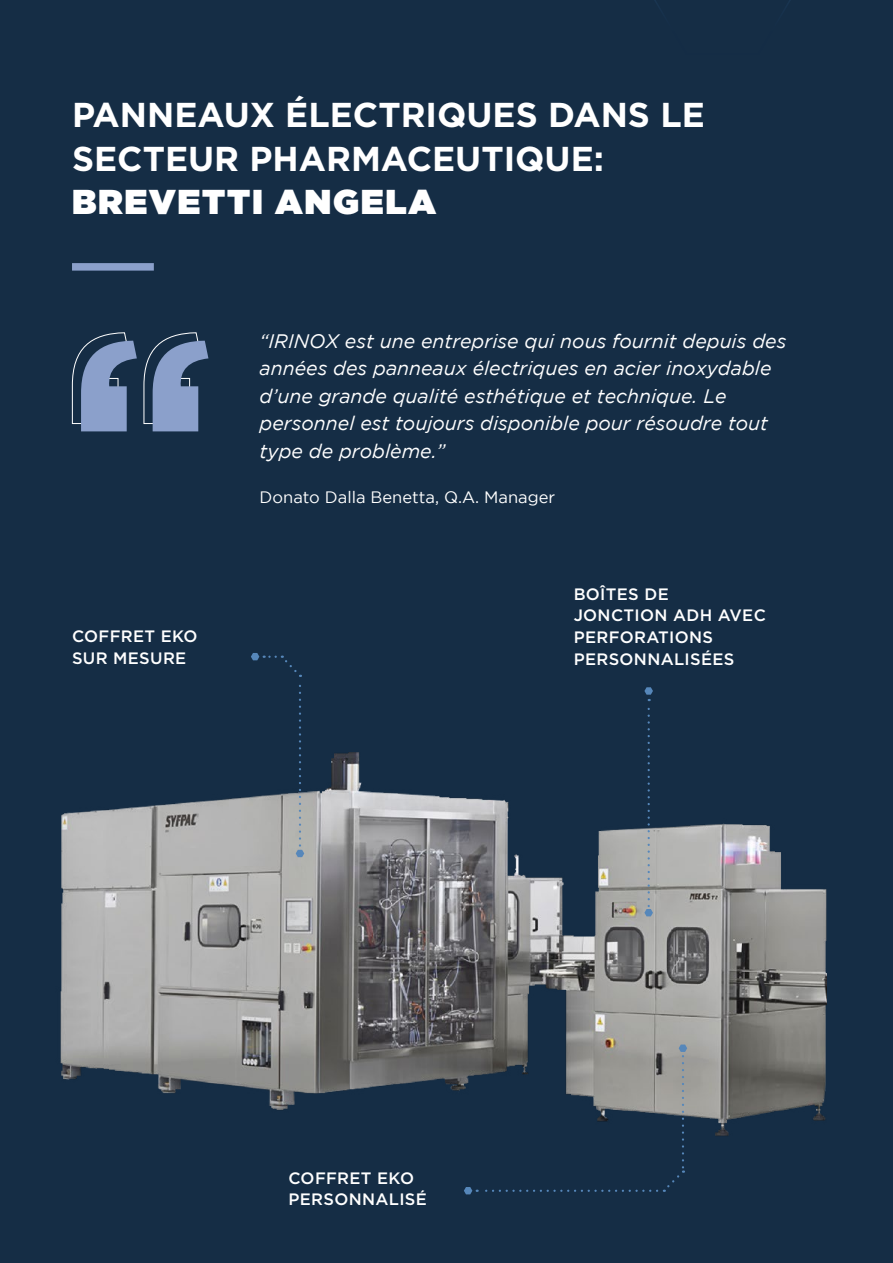
<style>
.page{position:relative;width:893px;height:1263px;background:#152d45}
.page>*{position:absolute;margin:0;border:0;box-sizing:border-box;transform-origin:0 0}
.t1{font:700 34.5px/43.5px "Gotham";color:#fff}
.t2{font:900 34.5px "Gotham";letter-spacing:.05em;color:#fff}
.t3{font:italic 19.5px/27.6px "Gotham";color:#fff}
.t4{font:500 16.5px/21.6px "Gotham";letter-spacing:.02em;color:#fff}
.t5{font:16.5px "Gotham";color:#fff}
</style>
<div class="page">
<div style="left:72px;top:263px;width:82px;height:8px;background:#8ba0cb"></div>
<img style="left:60px;top:752px;width:767px;height:443px">
<svg style="left:251px;top:653px;width:53px;height:204px"></svg>
<svg style="left:464px;top:1187px;width:193px;height:7px"></svg>
<svg style="left:663px;top:1044px;width:24px;height:148px"></svg>
<svg style="left:72px;top:332px;width:136px;height:99px"></svg>
<svg style="left:644px;top:687px;width:9px;height:229px"></svg>
<h1 class="t1" style="left:72px;top:93px;width:634px">PANNEAUX ÉLECTRIQUES DANS LE<br>SECTEUR PHARMACEUTIQUE:</h1>
<h1 class="t2" style="left:72px;top:177px;width:366px">BREVETTI ANGELA</h1>
<p class="t4" style="left:72px;top:625px;width:127px">COFFRET EKO<br>SUR MESURE</p>
<p class="t3" style="left:260px;top:327px;width:528px">“IRINOX est une entreprise qui nous fournit depuis des années des panneaux électriques en acier inoxydable d’une grande qualité esthétique et technique. Le personnel est toujours disponible pour résoudre tout type de problème.”</p>
<p class="t5" style="left:260px;top:488px;width:297px">Donato Dalla Benetta, Q.A. Manager</p>
<p class="t4" style="left:574px;top:583px;width:194px">BOÎTES DE<br>JONCTION ADH AVEC<br>PERFORATIONS<br>PERSONNALISÉES</p>
<p class="t4" style="left:288px;top:1167px;width:140px">COFFRET EKO<br>PERSONNALISÉ</p>
</div>
